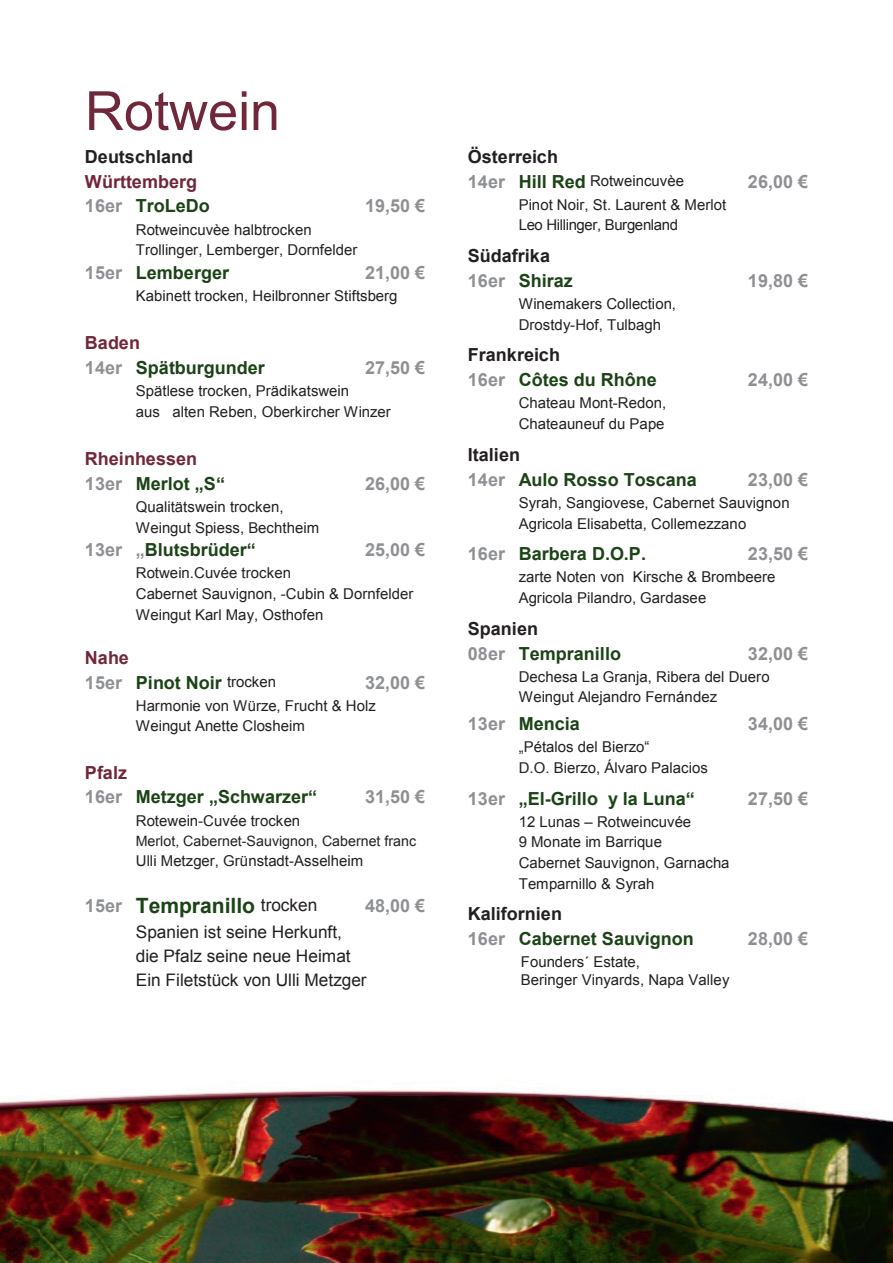
<style>
.page{position:relative;width:893px;height:1263px;background:#fff}
.page>*{position:absolute;margin:0;border:0;box-sizing:border-box;transform-origin:0 0}
.t1{font:54px "Arial";color:#70273a}
.t2{font:700 21px "Arial";color:#1b4316}
.t3{font:700 18px/24.9px "Arial";color:#1b4316}
.t4{font:700 18px "Arial";color:#8e9093}
.t5{font:700 18px/24.9px "Arial";color:#70273a}
.t6{font:700 18px/24.9px "Arial";color:#231f20}
.t7{font:17.25px/23.9px "Arial";letter-spacing:-.005em;color:#231f20}
.t8{font:15px/20.7px "Arial";color:#231f20}
.t9{font:14.25px "Arial";color:#231f20}
.s1{color:#8e9093}
.s2{color:#1b4316}
.s3{color:#70273a}
.s4{font-weight:400;font-size:15px;color:#231f20}
.s5{font-size:18px;color:#8e9093}
.s6{font-weight:400;font-size:17.25px;color:#231f20}
.s7{font-weight:700;font-size:18px;color:#8e9093}
.s8{font-weight:700;font-size:18px;color:#1b4316}
.s9{color:#231f20}
</style>
<div class="page">
<img style="left:1px;top:1090px;width:892px;height:173px">
<h1 class="t1" style="left:85px;top:76px;width:197px">Rotwein</h1>
<p class="t6" style="left:85px;top:144px;width:110px">Deutschland</p>
<p class="t5" style="left:85px;top:169px;width:126px">Württemberg<br><span class="s1">16er</span> <span class="s2">TroLeDo</span></p>
<p class="t4" style="left:365px;top:194px;width:62px">19,50 €</p>
<p class="t8" style="left:136px;top:219px;width:223px">Rotweincuvèe halbtrocken<br>Trollinger, Lemberger, Dornfelder</p>
<p class="t3" style="left:85px;top:260px;width:146px"><span class="s1">15er</span> Lemberger</p>
<p class="t4" style="left:365px;top:260px;width:62px">21,00 €</p>
<p class="t8" style="left:136px;top:285px;width:263px">Kabinett trocken, Heilbronner Stiftsberg</p>
<p class="t3" style="left:85px;top:331px;width:181px"><span class="s3">Baden<br></span><span class="s1">14er</span> Spätburgunder</p>
<p class="t4" style="left:365px;top:356px;width:62px">27,50 €</p>
<p class="t8" style="left:136px;top:381px;width:256px">Spätlese trocken, Prädikatswein<br>aus alten Reben, Oberkircher Winzer</p>
<p class="t5" style="left:85px;top:447px;width:142px">Rheinhessen<br><span class="s1">13er</span> <span class="s2">Merlot „S“</span></p>
<p class="t4" style="left:365px;top:471px;width:62px">26,00 €</p>
<p class="t8" style="left:136px;top:496px;width:185px">Qualitätswein trocken,<br>Weingut Spiess, Bechtheim</p>
<p class="t3" style="left:85px;top:538px;width:173px"><span class="s1">13er „</span>Blutsbrüder“</p>
<p class="t4" style="left:365px;top:538px;width:62px">25,00 €</p>
<p class="t8" style="left:136px;top:563px;width:279px">Rotwein.Cuvée trocken<br>Cabernet Sauvignon, -Cubin &amp; Dornfelder<br>Weingut Karl May, Osthofen</p>
<p class="t3" style="left:85px;top:645px;width:193px"><span class="s3">Nahe<br></span><span class="s1">15er</span> Pinot Noir <span class="s4">trocken</span></p>
<p class="t4" style="left:365px;top:670px;width:62px">32,00 €</p>
<p class="t8" style="left:136px;top:695px;width:241px">Harmonie von Würze, Frucht &amp; Holz<br>Weingut Anette Closheim</p>
<p class="t3" style="left:85px;top:760px;width:234px"><span class="s3">Pfalz<br></span><span class="s1">16er</span> Metzger „Schwarzer“</p>
<p class="t4" style="left:365px;top:785px;width:62px">31,50 €</p>
<p class="t8" style="left:136px;top:810px;width:166px">Rotewein-Cuvée trocken</p>
<p class="t9" style="left:136px;top:831px;width:282px">Merlot, Cabernet-Sauvignon, Cabernet franc</p>
<p class="t8" style="left:136px;top:850px;width:229px">Ulli Metzger, Grünstadt-Asselheim</p>
<h2 class="t2" style="left:85px;top:891px;width:234px"><span class="s5">15er</span> Tempranillo <span class="s6">trocken</span></h2>
<p class="t4" style="left:365px;top:893px;width:62px">48,00 €</p>
<p class="t7" style="left:136px;top:921px;width:232px">Spanien ist seine Herkunft, die Pfalz seine neue Heimat<br>Ein Filetstück von Ulli Metzger</p>
<p class="t6" style="left:468px;top:144px;width:92px">Österreich</p>
<p class="t8" style="left:468px;top:171px;width:218px"><span class="s7">14er</span> <span class="s8">Hill Red</span> Rotweincuvèe</p>
<p class="t4" style="left:748px;top:169px;width:62px">26,00 €</p>
<p class="t8" style="left:519px;top:194px;width:209px">Pinot Noir, St. Laurent &amp; Merlot<br>Leo Hillinger, Burgenland</p>
<p class="t6" style="left:468px;top:244px;width:107px">Südafrika<br><span class="s1">16er</span> <span class="s2">Shiraz</span></p>
<p class="t4" style="left:748px;top:269px;width:62px">19,80 €</p>
<p class="t8" style="left:519px;top:294px;width:159px">Winemakers Collection,<br>Drostdy-Hof, Tulbagh</p>
<p class="t3" style="left:468px;top:343px;width:190px"><span class="s9">Frankreich<br></span><span class="s1">16er</span> Côtes du Rhône</p>
<p class="t4" style="left:748px;top:368px;width:62px">24,00 €</p>
<p class="t8" style="left:519px;top:393px;width:149px">Chateau Mont-Redon,<br>Chateauneuf du Pape</p>
<p class="t3" style="left:468px;top:443px;width:231px"><span class="s9">Italien<br></span><span class="s1">14er</span> Aulo Rosso Toscana</p>
<p class="t4" style="left:748px;top:467px;width:62px">23,00 €</p>
<p class="t8" style="left:519px;top:492px;width:272px">Syrah, Sangiovese, Cabernet Sauvignon<br>Agricola Elisabetta, Collemezzano</p>
<p class="t3" style="left:468px;top:542px;width:180px"><span class="s1">16er</span> Barbera D.O.P.</p>
<p class="t4" style="left:748px;top:542px;width:62px">23,50 €</p>
<p class="t8" style="left:519px;top:567px;width:258px">zarte Noten von Kirsche &amp; Brombeere<br>Agricola Pilandro, Gardasee</p>
<p class="t3" style="left:468px;top:616px;width:155px"><span class="s9">Spanien<br></span><span class="s1">08er</span> Tempranillo</p>
<p class="t4" style="left:748px;top:641px;width:62px">32,00 €</p>
<p class="t8" style="left:519px;top:666px;width:252px">Dechesa La Granja, Ribera del Duero<br>Weingut Alejandro Fernández</p>
<p class="t3" style="left:468px;top:712px;width:114px"><span class="s1">13er</span> Mencia</p>
<p class="t4" style="left:748px;top:712px;width:62px">34,00 €</p>
<p class="t8" style="left:519px;top:737px;width:191px">„Pétalos del Bierzo“<br>D.O. Bierzo, Álvaro Palacios</p>
<p class="t3" style="left:468px;top:786px;width:228px"><span class="s1">13er</span> „El-Grillo y la Luna“</p>
<p class="t4" style="left:748px;top:786px;width:62px">27,50 €</p>
<p class="t8" style="left:519px;top:811px;width:212px">12 Lunas – Rotweincuvée<br>9 Monate im Barrique<br>Cabernet Sauvignon, Garnacha<br>Temparnillo &amp; Syrah</p>
<p class="t3" style="left:468px;top:902px;width:227px"><span class="s9">Kalifornien<br></span><span class="s1">16er</span> Cabernet Sauvignon</p>
<p class="t4" style="left:748px;top:927px;width:62px">28,00 €</p>
<p class="t8" style="left:521px;top:954px;width:210px;line-height:17.2px">Founders´ Estate,<br>Beringer Vinyards, Napa Valley</p>
</div>
